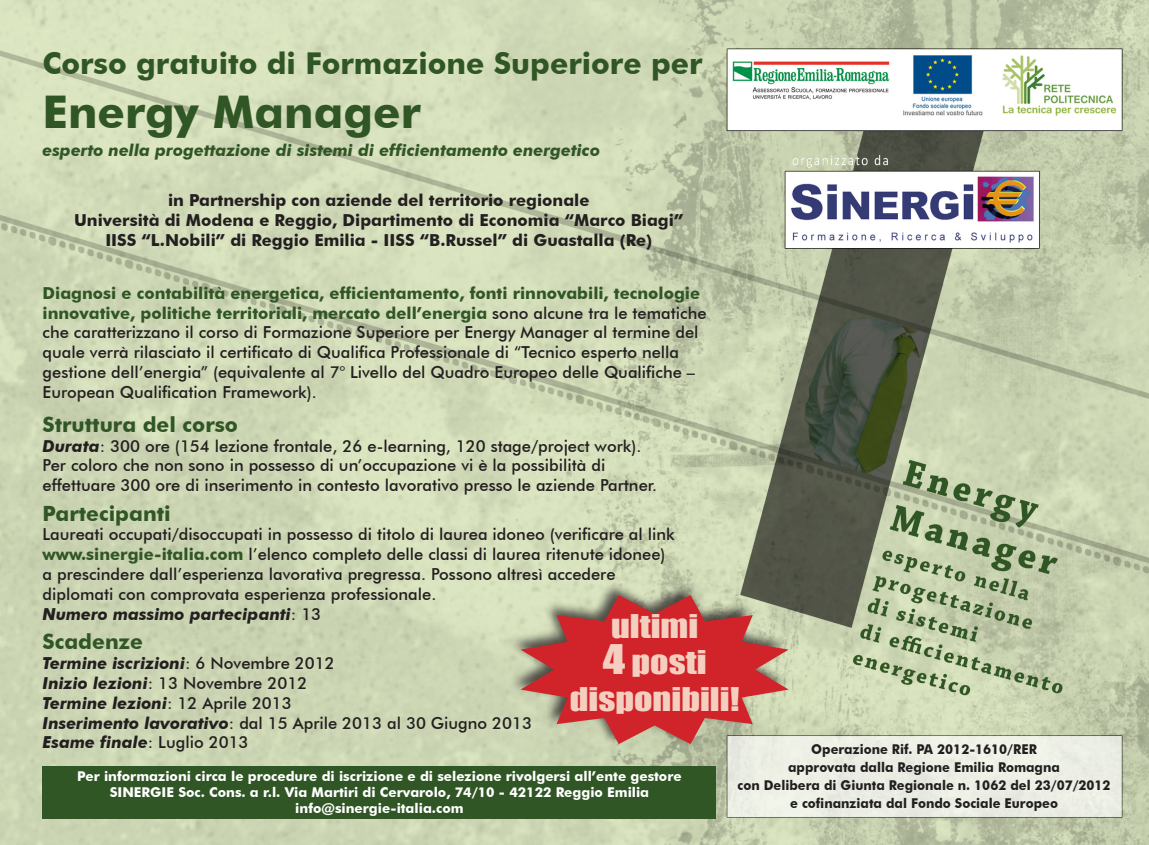
<style>
.page{position:relative;width:1149px;height:845px;background:#fff}
.page>*{position:absolute;margin:0;border:0;box-sizing:border-box;transform-origin:0 0}
.Normale{font:700 45px "Futura BT";color:#315625}
.Normale-2{font:700 30px "Futura BT";color:#315625}
.t1{font:30px "Impact";color:#f4cfc0;scale:1.2 1}
.Normale-3{font:700 21px "Futura BT";color:#315625}
.Normale-4{font:500 16.5px/19.8px "Futura BT";color:#231f20}
.Normale-5{font:700 16.5px "Futura BT";color:#231f20}
.Normale-6{font:italic 700 16.5px "Futura BT";color:#231f20}
.Normale-7{font:italic 700 16.5px "Futura BT";color:#315625}
.Normale-8{font:700 13.5px "Futura BT";color:#fff}
.Normale-9{font:700 13.5px "Futura BT";color:#231f20;scale:.95 1}
.s1{font-weight:700;color:#315625}
.s2{font-weight:700;font-style:italic}
.s3{font-weight:500;font-style:normal}
.s4{font-size:37.5px}
</style>
<div class="page">
<img style="left:0;top:0;width:1148px;height:844px">
<div style="left:43px;top:765px;width:673px;height:53px;background:#315625"></div>
<div style="left:507px;top:581px;width:283px;height:164px;background:#231f20;opacity:.75"></div>
<svg style="left:520px;top:594px;width:268px;height:149px;background:#c66058"></svg>
<p class="Normale-2" style="left:43px;top:45px;width:661px">Corso gratuito di Formazione Superiore per</p>
<p class="Normale" style="left:43px;top:84px;width:379px">Energy Manager</p>
<p class="Normale-7" style="left:43px;top:140px;width:559px">esperto nella progettazione di sistemi di efficientamento energetico</p>
<p class="Normale-5" style="left:168px;top:190px;width:423px">in Partnership con aziende del territorio regionale</p>
<p class="Normale-5" style="left:74px;top:210px;width:610px">Università di Modena e Reggio, Dipartimento di Economia “Marco Biagi”</p>
<p class="Normale-5" style="left:105px;top:229px;width:548px">IISS “L.Nobili” di Reggio Emilia - IISS “B.Russel” di Guastalla (Re)</p>
<p class="Normale-4" style="left:43px;top:283px;width:665px"><span class="s1">Diagnosi e contabilità energetica, efficientamento, fonti rinnovabili, tecnologie innovative, politiche territoriali, mercato dell’energia</span> sono alcune tra le tematiche che caratterizzano il corso di Formazione Superiore per Energy Manager al termine del quale verrà rilasciato il certificato di Qualifica Professionale di “Tecnico esperto nella gestione dell’energia” (equivalente al 7° Livello del Quadro Europeo delle Qualifiche – European Qualification Framework).</p>
<p class="Normale-3" style="left:43px;top:411px;width:197px">Struttura del corso</p>
<p class="Normale-4" style="left:43px;top:435px;width:600px"><span class="s2">Durata</span>: 300 ore (154 lezione frontale, 26 e-learning, 120 stage/project work).</p>
<p class="Normale-4" style="left:43px;top:455px;width:564px">Per coloro che non sono in possesso di un’occupazione vi è la possibilità di</p>
<p class="Normale-4" style="left:43px;top:475px;width:616px">effettuare 300 ore di inserimento in contesto lavorativo presso le aziende Partner.</p>
<p class="Normale-3" style="left:43px;top:500px;width:130px">Partecipanti</p>
<p class="Normale-4" style="left:43px;top:524px;width:633px">Laureati occupati/disoccupati in possesso di titolo di laurea idoneo (verificare al link <span class="s1">www.sinergie-italia.com</span> l’elenco completo delle classi di laurea ritenute idonee)</p>
<p class="Normale-4" style="left:43px;top:564px;width:574px">a prescindere dall’esperienza lavorativa pregressa. Possono altresì accedere</p>
<p class="Normale-4" style="left:43px;top:583px;width:395px">diplomati con comprovata esperienza professionale.</p>
<p class="Normale-6" style="left:43px;top:603px;width:280px">Numero massimo partecipanti<span class="s3">: 13</span></p>
<p class="Normale-3" style="left:43px;top:628px;width:102px">Scadenze</p>
<p class="Normale-6" style="left:43px;top:652px;width:293px">Termine iscrizioni<span class="s3">: 6 Novembre 2012</span></p>
<p class="Normale-4" style="left:43px;top:672px;width:266px"><span class="s2">Inizio lezioni</span>: 13 Novembre 2012</p>
<p class="Normale-6" style="left:43px;top:692px;width:251px">Termine lezioni<span class="s3">: 12 Aprile 2013</span></p>
<p class="Normale-4" style="left:43px;top:712px;width:491px"><span class="s2">Inserimento lavorativo</span>: dal 15 Aprile 2013 al 30 Giugno 2013</p>
<p class="Normale-6" style="left:43px;top:732px;width:207px">Esame finale<span class="s3">: Luglio 2013</span></p>
<p class="Normale-8" style="left:77px;top:767px;width:605px">Per informazioni circa le procedure di iscrizione e di selezione rivolgersi all’ente gestore</p>
<p class="Normale-8" style="left:110px;top:783px;width:541px">SINERGIE Soc. Cons. a r.l. Via Martiri di Cervarolo, 74/10 - 42122 Reggio Emilia</p>
<p class="Normale-8" style="left:295px;top:800px;width:170px">info@sinergie-italia.com</p>
<p class="t1" style="left:611px;top:603px;width:74px">ultimi</p>
<p class="t1" style="left:602px;top:639px;width:88px"><span class="s4">4</span> posti</p>
<p class="t1" style="left:569px;top:675px;width:143px">disponibili!</p>
<p class="Normale-9" style="left:811px;top:741px;width:239px">Operazione Rif. PA 2012-1610/RER</p>
<p class="Normale-9" style="left:788px;top:759px;width:287px">approvata dalla Regione Emilia Romagna</p>
<p class="Normale-9" style="left:737px;top:777px;width:394px">con Delibera di Giunta Regionale n. 1062 del 23/07/2012</p>
<p class="Normale-9" style="left:790px;top:795px;width:283px">e cofinanziata dal Fondo Sociale Europeo</p>
</div>
